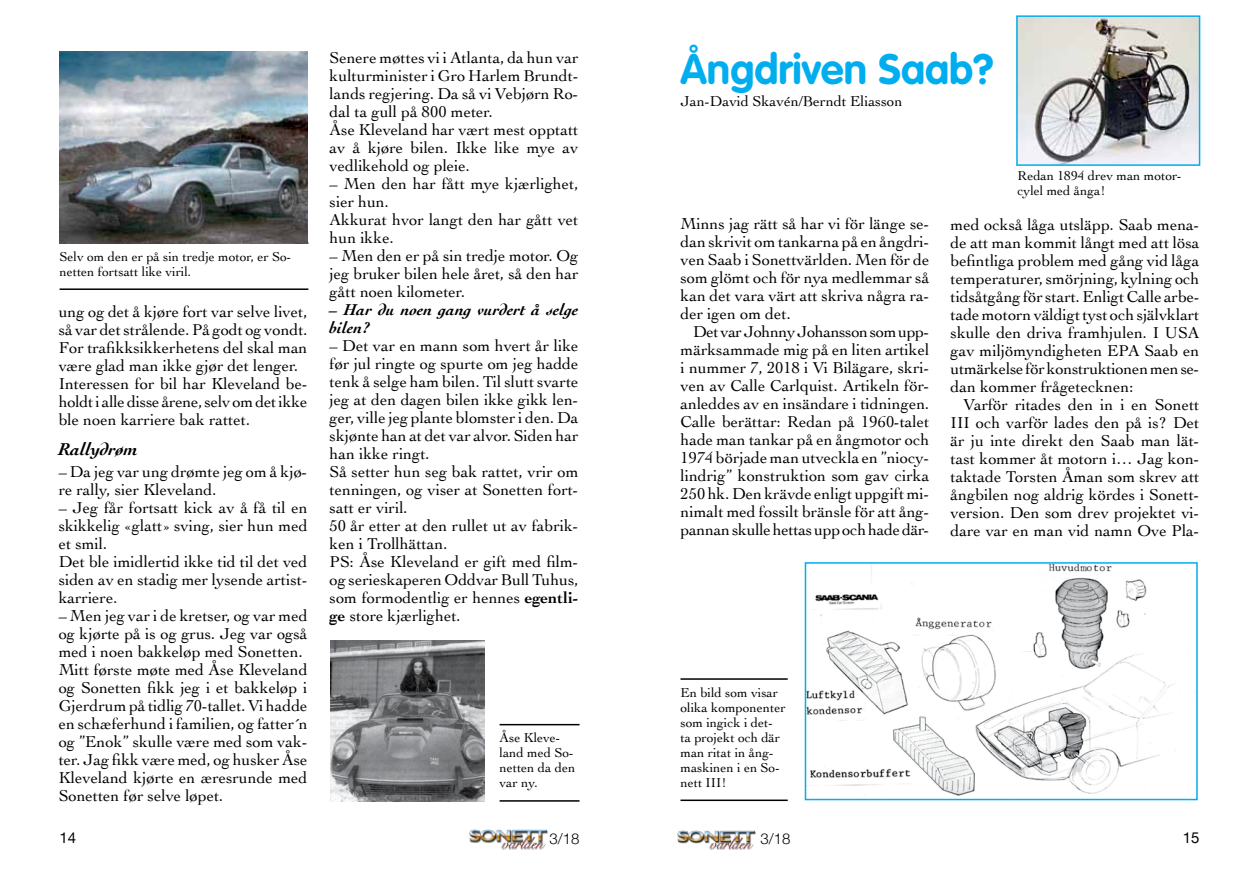
<style>
.page{position:relative;width:1259px;height:893px;background:#fff}
.page>*{position:absolute;margin:0;border:0;box-sizing:border-box;transform-origin:0 0}
.t1{font:700 42px "VAG Rounded";color:#00aeef}
.t2{font:italic 700 18px "Cochin";color:#000}
.t3{font:16.5px/18px "Cochin";color:#000}
.t4{font:italic 700 16.5px/18px "Cochin";color:#000}
.t5{font:15px "Cochin";color:#000}
.t6{font:300 15px "Helvetica Neue";color:#000}
.t7{font:15px "Helvetica Neue";color:#000}
.t8{font:13.5px/15px "Cochin";color:#000}
.s1{font-weight:700}
</style>
<div class="page">
<img style="left:469px;top:830px;width:78px;height:20px">
<img style="left:677px;top:830px;width:78px;height:20px">
<hr style="left:60px;top:242px;width:248px;height:2px;background:#000">
<hr style="left:60px;top:288px;width:248px;height:2px;background:#000">
<img style="left:60px;top:51px;width:247px;height:192px">
<img style="left:331px;top:641px;width:154px;height:160px">
<hr style="left:499px;top:724px;width:80px;height:1px;background:#000">
<hr style="left:499px;top:800px;width:80px;height:2px;background:#000">
<img style="left:807px;top:565px;width:367px;height:231px">
<div style="left:804px;top:562px;width:393px;height:238px;border:2px solid #00aeef"></div>
<hr style="left:680px;top:678px;width:107px;height:2px;background:#000">
<hr style="left:680px;top:799px;width:107px;height:2px;background:#000">
<img style="left:1019px;top:18px;width:178px;height:145px">
<div style="left:1016px;top:15px;width:184px;height:151px;border:2px solid #00aeef"></div>
<p class="t8" style="left:60px;top:248px;width:233px">Selv om den er på sin tredje motor, er So&shy;netten fortsatt like viril.</p>
<p class="t3" style="left:59px;top:302px;width:250px">ung og det å kjøre fort var selve livet, så var det strålende. På godt og vondt.<br>For trafikksikkerhetens del skal man være glad man ikke gjør det lenger.<br>Interessen for bil har Kleveland be&shy;holdt i alle disse årene, selv om det ikke ble noen karriere bak rattet.</p>
<p class="t2" style="left:59px;top:437px;width:80px">Rallydrøm</p>
<p class="t3" style="left:59px;top:462px;width:250px">– Da jeg var ung drømte jeg om å kjø&shy;re rally, sier Kleveland.</p>
<p class="t3" style="left:59px;top:498px;width:250px">– Jeg får fortsatt kick av å få til en skikkelig «glatt» sving, sier hun med et smil.<br>Det ble imidlertid ikke tid til det ved siden av en stadig mer lysende artist&shy;karriere.</p>
<p class="t3" style="left:59px;top:606px;width:250px">– Men jeg var i de kretser, og var med og kjørte på is og grus. Jeg var også med i noen bakkeløp med Sonetten.<br>Mitt første møte med Åse Kleveland og Sonetten fikk jeg i et bakkeløp i Gjerdrum på tidlig 70-tallet. Vi hadde en schæferhund i familien, og fatter´n og ”Enok” skulle være med som vak&shy;ter. Jag fikk være med, og husker Åse Kleveland kjørte en æresrunde med Sonetten før selve løpet.</p>
<p class="t3" style="left:330px;top:48px;width:250px">Senere møttes vi i Atlanta, da hun var kulturminister i Gro Harlem Brundt&shy;lands regjering. Da så vi Vebjørn Ro&shy;dal ta gull på 800 meter.<br>Åse Kleveland har vært mest opptatt av å kjøre bilen. Ikke like mye av vedlikehold og pleie.</p>
<p class="t3" style="left:330px;top:174px;width:250px">– Men den har fått mye kjærlighet, sier hun.<br>Akkurat hvor langt den har gått vet hun ikke.</p>
<p class="t3" style="left:330px;top:246px;width:250px;text-align:justify">– Men den er på sin tredje motor. Og jeg bruker bilen hele året, så den har gått noen kilometer.</p>
<p class="t4" style="left:330px;top:300px;width:250px">– Har du noen gang vurdert å selge bilen?</p>
<p class="t3" style="left:330px;top:336px;width:250px">– Det var en mann som hvert år like før jul ringte og spurte om jeg hadde tenk å selge ham bilen. Til slutt svarte jeg at den dagen bilen ikke gikk len&shy;ger, ville jeg plante blomster i den. Da skjønte han at det var alvor. Siden har han ikke ringt.<br>Så setter hun seg bak rattet, vrir om tenningen, og viser at Sonetten fort&shy;satt er viril.<br>50 år etter at den rullet ut av fabrik&shy;ken i Trollhättan.<br>PS: Åse Kleveland er gift med film&shy;og serieskaperen Oddvar Bull Tuhus, som formodentlig er hennes <span class="s1">egentli&shy;ge</span> store kjærlighet.</p>
<p class="t8" style="left:499px;top:730px;width:77px">Åse Kleve&shy;land med So&shy;netten da den var ny.</p>
<h1 class="t1" style="left:680px;top:44px;width:314px">Ångdriven Saab?</h1>
<p class="t5" style="left:680px;top:91px;width:223px">Jan-David Skavén/Berndt Eliasson</p>
<p class="t8" style="left:1017px;top:167px;width:165px">Redan 1894 drev man motor&shy;cylel med ånga!</p>
<p class="t3" style="left:680px;top:214px;width:250px;text-align:justify">Minns jag rätt så har vi för länge se&shy;dan skrivit om tankarna på en ångdri&shy;ven Saab i Sonettvärlden. Men för de som glömt och för nya medlemmar så kan det vara värt att skriva några ra&shy;der igen om det.</p>
<p class="t3" style="left:680px;top:322px;width:250px;text-align:justify;text-indent:13px">Det var Johnny Johansson som upp&shy;märksammade mig på en liten artikel i nummer 7, 2018 i Vi Bilägare, skri&shy;ven av Calle Carlquist. Artikeln för&shy;anleddes av en insändare i tidningen.<br>Calle berättar: Redan på 1960-talet hade man tankar på en ångmotor och 1974 började man utveckla en ”niocy&shy;lindrig” konstruktion som gav cirka 250 hk. Den krävde enligt uppgift mi&shy;nimalt med fossilt bränsle för att ång&shy;pannan skulle hettas upp och hade där-</p>
<p class="t3" style="left:950px;top:215px;width:250px;text-align:justify">med också låga utsläpp. Saab mena&shy;de att man kommit långt med att lösa befintliga problem med gång vid låga temperaturer, smörjning, kylning och tidsåtgång för start. Enligt Calle arbe&shy;tade motorn väldigt tyst och självklart skulle den driva framhjulen. I USA gav miljömyndigheten EPA Saab en utmärkelse för konstruktionen men se&shy;dan kommer frågetecknen:</p>
<p class="t3" style="left:950px;top:395px;width:250px;text-align:justify;text-indent:13px">Varför ritades den in i en Sonett III och varför lades den på is? Det är ju inte direkt den Saab man lät&shy;tast kommer åt motorn i… Jag kon&shy;taktade Torsten Åman som skrev att ångbilen nog aldrig kördes i Sonett&shy;version. Den som drev projektet vi&shy;dare var en man vid namn Ove Pla-</p>
<p class="t8" style="left:680px;top:684px;width:107px">En bild som visar olika komponenter som ingick i det&shy;ta projekt och där man ritat in ång&shy;maskinen i en So&shy;nett III!</p>
<p class="t7" style="left:60px;top:827px;width:18px">14</p>
<p class="t6" style="left:549px;top:827px;width:32px">3/18</p>
<p class="t6" style="left:760px;top:827px;width:32px">3/18</p>
<p class="t7" style="left:1182px;top:827px;width:18px">15</p>
</div>
